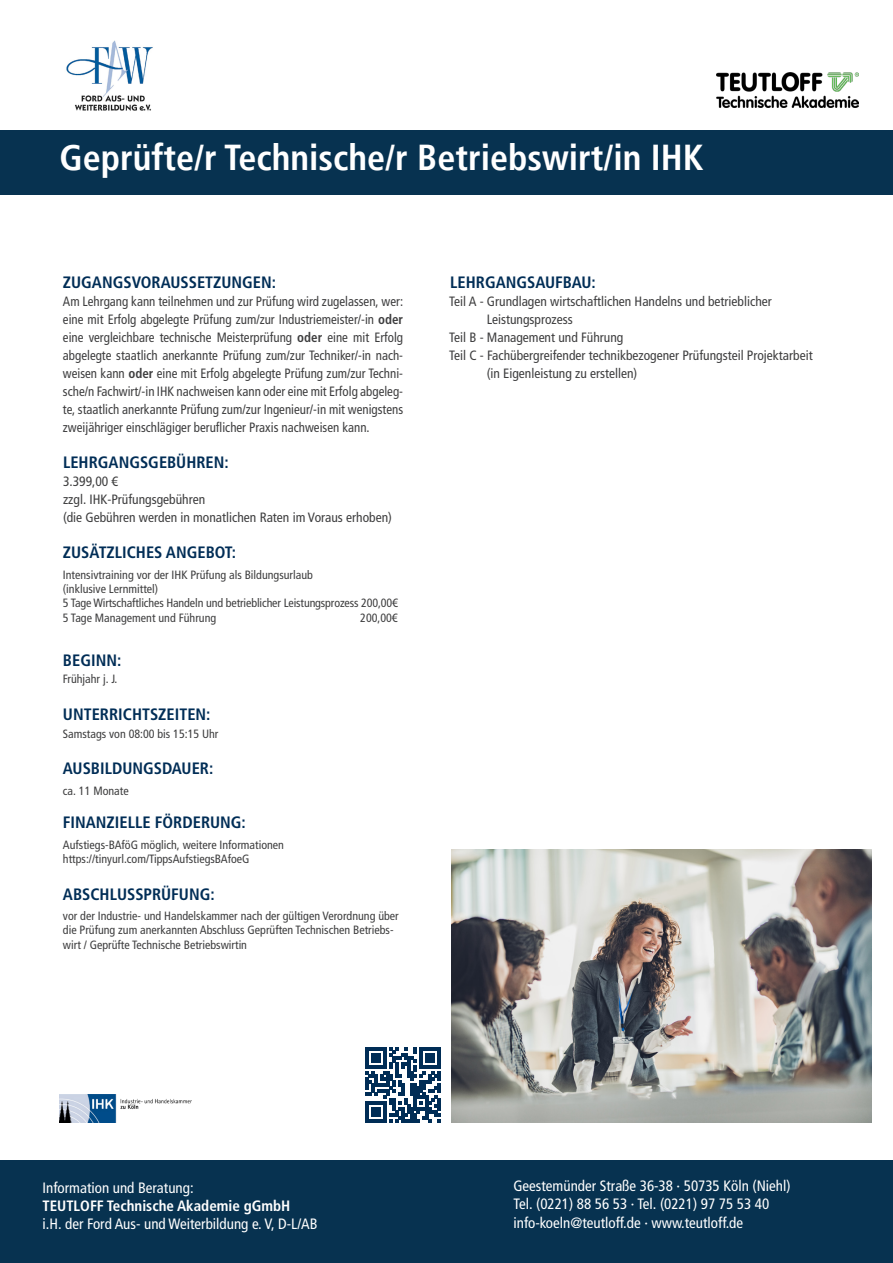
<style>
.page{position:relative;width:893px;height:1263px;background:#fff}
.page>*{position:absolute;margin:0;border:0;box-sizing:border-box;transform-origin:0 0}
.t1{font:700 condensed 36px "Frutiger LT";color:#fff}
.t2{font:700 condensed 16.5px "Frutiger LT Std";color:#002d56}
.t3{font:condensed 15px/18px "Frutiger LT";color:#fff}
.t4{font:700 condensed 15px "Frutiger LT Std";color:#fff}
.t5{font:condensed 13.5px/18px "Frutiger LT";color:#3e3e3f;text-align:justify;scale:.96 1}
.t6{font:condensed 13.5px/18px "Frutiger LT";color:#3e3e3f}
.t7{font:condensed 12px/14.4px "Frutiger LT";color:#3e3e3f}
.s1{font-family:"Frutiger LT Std";font-weight:700}
</style>
<div class="page">
<div style="left:0;top:130px;width:893px;height:65px;background:#073250"></div>
<img style="left:716px;top:72px;width:143px;height:35px">
<img style="left:66px;top:40px;width:87px;height:71px">
<div style="left:0;top:1161px;width:893px;height:102px;background:#073250"></div>
<img style="left:451px;top:849px;width:420px;height:273px">
<img style="left:60px;top:1094px;width:132px;height:28px">
<svg style="left:366px;top:1047px;width:75px;height:75px"></svg>
<h1 class="t1" style="left:60px;top:136px;width:645px">Geprüfte/r Technische/r Betriebswirt/in IHK</h1>
<p class="t2" style="left:63px;top:272px;width:215px">ZUGANGSVORAUSSETZUNGEN:</p>
<p class="t5" style="left:63px;top:292px;width:356px">Am Lehrgang kann teilnehmen und zur Prüfung wird zugelassen, wer: eine mit Erfolg abgelegte Prüfung zum/zur Industriemeister/-in <span class="s1">oder </span>eine vergleichbare technische Meisterprüfung <span class="s1">oder</span> eine mit Erfolg abgelegte staatlich anerkannte Prüfung zum/zur Techniker/-in nach&shy;weisen kann <span class="s1">oder</span> eine mit Erfolg abgelegte Prüfung zum/zur Techni&shy;sche/n Fachwirt/-in IHK nachweisen kann oder eine mit Erfolg abgeleg&shy;te, staatlich anerkannte Prüfung zum/zur Ingenieur/-in mit wenigstens zweijähriger einschlägiger beruflicher Praxis nachweisen kann.</p>
<p class="t2" style="left:63px;top:453px;width:167px">LEHRGANGSGEBÜHREN:</p>
<p class="t6" style="left:63px;top:472px;width:330px">3.399,00 €<br>zzgl. IHK-Prüfungsgebühren<br>(die Gebühren werden in monatlichen Raten im Voraus erhoben)</p>
<p class="t2" style="left:63px;top:542px;width:174px">ZUSÄTZLICHES ANGEBOT:</p>
<p class="t7" style="left:63px;top:567px;width:336px">Intensivtraining vor der IHK Prüfung als Bildungsurlaub<br>(inklusive Lernmittel)<br>5 Tage Wirtschaftliches Handeln und betrieblicher Leistungsprozess 200,00€ 5 Tage Management und Führung</p>
<p class="t7" style="left:360px;top:611px;width:39px">200,00€</p>
<p class="t2" style="left:63px;top:650px;width:60px">BEGINN:</p>
<p class="t7" style="left:63px;top:671px;width:56px">Frühjahr j. J.</p>
<p class="t2" style="left:63px;top:704px;width:149px">UNTERRICHTSZEITEN:</p>
<p class="t7" style="left:63px;top:726px;width:157px">Samstags von 08:00 bis 15:15 Uhr</p>
<p class="t2" style="left:63px;top:758px;width:152px">AUSBILDUNGSDAUER:</p>
<p class="t2" style="left:63px;top:813px;width:184px">FINANZIELLE FÖRDERUNG:</p>
<p class="t7" style="left:63px;top:783px;width:67px">ca. 11 Monate</p>
<p class="t7" style="left:63px;top:837px;width:223px">Aufstiegs-BAföG möglich, weitere Informationen https://tinyurl.com/TippsAufstiegsBAfoeG</p>
<p class="t2" style="left:63px;top:885px;width:153px">ABSCHLUSSPRÜFUNG:</p>
<p class="t7" style="left:63px;top:908px;width:337px">vor der Industrie- und Handelskammer nach der gültigen Verordnung über die Prüfung zum anerkannten Abschluss Geprüften Technischen Betriebs&shy;wirt / Geprüfte Technische Betriebswirtin</p>
<p class="t2" style="left:450px;top:273px;width:147px">LEHRGANGSAUFBAU:</p>
<p class="t6" style="left:449px;top:292px;width:324px">Teil A - Grundlagen wirtschaftlichen Handelns und betrieblicher</p>
<p class="t6" style="left:487px;top:310px;width:88px">Leistungsprozess</p>
<p class="t6" style="left:449px;top:328px;width:176px">Teil B - Management und Führung</p>
<p class="t6" style="left:449px;top:346px;width:365px">Teil C - Fachübergreifender technikbezogener Prüfungsteil Projektarbeit</p>
<p class="t6" style="left:487px;top:364px;width:152px">(in Eigenleistung zu erstellen)</p>
<p class="t3" style="left:43px;top:1178px;width:153px">Information und Beratung:</p>
<p class="t4" style="left:43px;top:1196px;width:249px">TEUTLOFF Technische Akademie gGmbH</p>
<p class="t3" style="left:43px;top:1214px;width:277px">i.H. der Ford Aus- und Weiterbildung e. V, D-L/AB</p>
<p class="t3" style="left:513px;top:1177px;width:279px">Geestemünder Straße 36-38 · 50735 Köln (Niehl)<br>Tel. (0221) 88 56 53 · Tel. (0221) 97 75 53 40 info-koeln@teutloff.de · www.teutloff.de</p>
</div>
